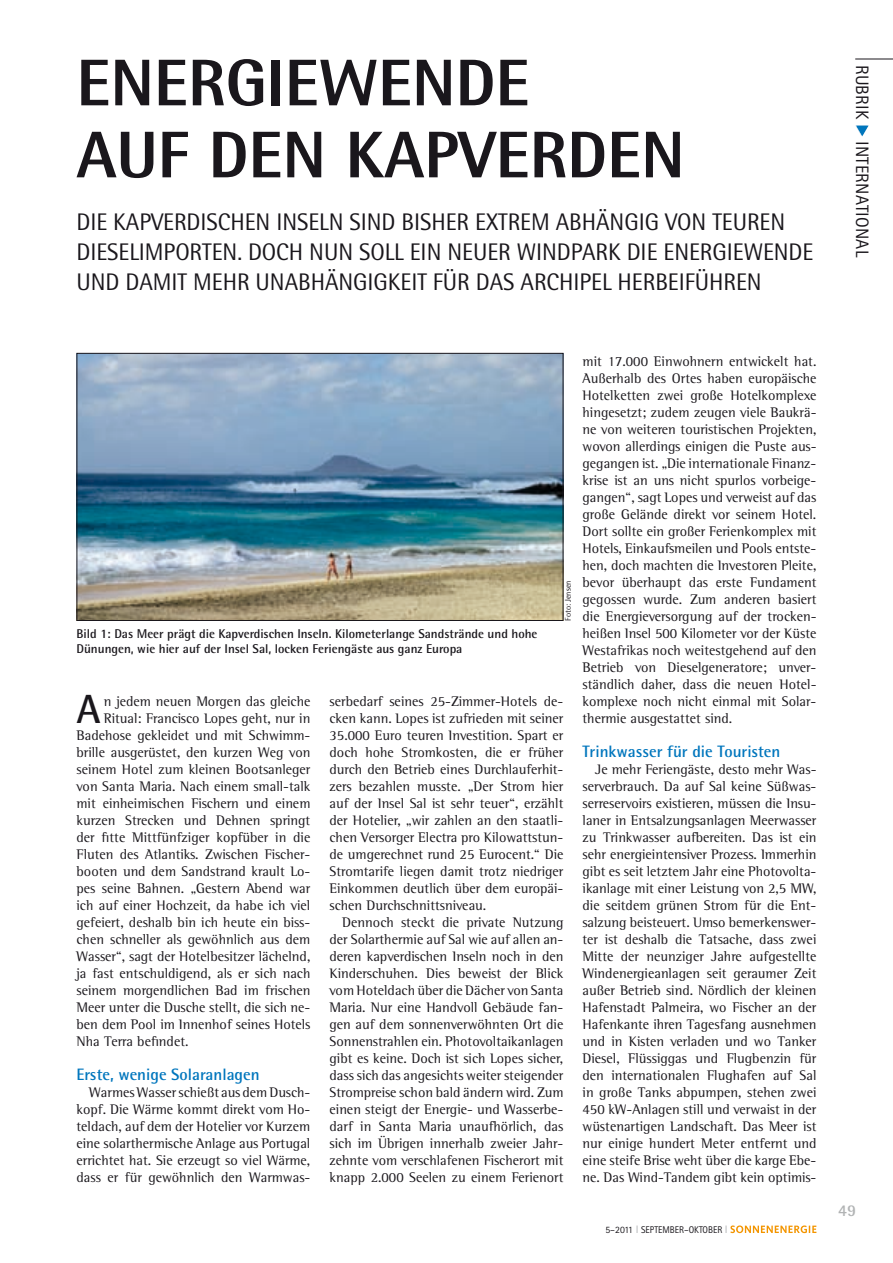
<style>
.page{position:relative;width:893px;height:1263px;background:#fff}
.page>*{position:absolute;margin:0;border:0;box-sizing:border-box;transform-origin:0 0}
.t1{font:800 66px/72px "Rotis Semi Sans Std";color:#1a171c}
.t2{font:700 40.8px "Rotis Semi Sans Std";color:#1a171c}
.t3{font:24px "Rotis Semi Sans Std";letter-spacing:-.005em;color:#1a171c}
.t4{font:18px "Rotis Sans Serif Std";letter-spacing:.01em;color:#1a171c}
.t5{font:700 16.5px "Rotis Semi Sans Std";color:#0076bd}
.t6{font:700 16.5px "Rotis Semi Sans Std";color:#b1b3b4}
.t7{font:14.25px/17px "Rotis Semi Serif Std";color:#1a171c;text-align:justify}
.t8{font:700 12.75px/15px "Rotis Semi Sans Std";color:#1a171c}
.t9{font:9.75px "Rotis Sans Serif Std";color:#1a171c}
.t10{font:8.25px "Rotis Semi Sans Std";color:#1a171c}
.s1{color:#0076bd}
.s2{font-size:10.8px;color:#b1b3b4}
</style>
<div class="page">
<svg style="left:730px;top:1225px;width:86px;height:8px"></svg>
<hr style="left:855px;top:59px;width:38px;height:1px;background:#1a171c">
<img style="left:79px;top:355px;width:482px;height:264px">
<div style="left:77px;top:353px;width:486px;height:268px;border:1px solid #1a171c"></div>
<svg style="left:856px;top:125px;width:13px;height:12px"></svg>
<h1 class="t1" style="left:77px;top:46px;width:566px">ENERGIEWEN DE<br>AUF DEN KAPVERDEN</h1>
<h3 class="t3" style="left:77px;top:207px;width:63px">DIE KAPVERDISCHEN</h3>
<h3 class="t3" style="left:276px;top:207px;width:19px">INSELN</h3>
<h3 class="t3" style="left:350px;top:207px;width:12px">SIND</h3>
<h3 class="t3" style="left:401px;top:207px;width:12px">BISHER</h3>
<h3 class="t3" style="left:475px;top:207px;width:37px">EXTREM</h3>
<h3 class="t3" style="left:556px;top:207px;width:14px">ABHÄNGIG</h3>
<h3 class="t3" style="left:665px;top:207px;width:15px">VON</h3>
<h3 class="t3" style="left:712px;top:207px;width:13px">TEUREN</h3>
<h3 class="t3" style="left:77px;top:237px;width:26px">DIESELIMPORTEN</h3>
<h3 class="t3" style="left:237px;top:237px;width:39px">. DOCH</h3>
<h3 class="t3" style="left:309px;top:237px;width:15px">NUN</h3>
<h3 class="t3" style="left:359px;top:237px;width:12px">SOLL</h3>
<h3 class="t3" style="left:410px;top:237px;width:51px">EIN NEUER</h3>
<h3 class="t3" style="left:517px;top:237px;width:33px">WINDPARK</h3>
<h3 class="t3" style="left:627px;top:237px;width:61px">DIE ENERGIEWENDE</h3>
<h3 class="t3" style="left:77px;top:267px;width:15px">UND</h3>
<h3 class="t3" style="left:126px;top:267px;width:13px">DAMIT</h3>
<h3 class="t3" style="left:193px;top:267px;width:15px">MEHR</h3>
<h3 class="t3" style="left:256px;top:267px;width:28px">UNABHÄNGIGKEIT</h3>
<h3 class="t3" style="left:433px;top:267px;width:13px">FÜR</h3>
<h3 class="t3" style="left:476px;top:267px;width:13px">DAS</h3>
<h3 class="t3" style="left:520px;top:267px;width:26px">ARCHIPEL</h3>
<h3 class="t3" style="left:618px;top:267px;width:13px">HERBEIFÜHREN</h3>
<p class="t4" style="left:873px;top:65px;width:194px;rotate:90deg">RUBRIK <span class="s1">◆</span> INTERNATIONAL</p>
<p class="t8" style="left:77px;top:626px;width:462px">Bild 1: Das Meer prägt die Kapverdischen Inseln. Kilometerlange Sandstrände und hohe<br>Dünungen, wie hier auf der Insel Sal, locken Feriengäste aus ganz Europa</p>
<p class="t10" style="left:563px;top:621px;width:42px;rotate:-90deg">FOTO: JENSEN</p>
<h2 class="t2" style="left:77px;top:684px;width:26px">A</h2>
<p class="t7" style="left:104px;top:693px;width:208px">n jedem neuen Morgen das gleiche</p>
<p class="t7" style="left:104px;top:710px;width:208px">Ritual: Francisco Lopes geht, nur in</p>
<p class="t7" style="left:77px;top:727px;width:235px">Badehose gekleidet und mit Schwimm-</p>
<p class="t7" style="left:77px;top:744px;width:235px">brille ausgerüstet, den kurzen Weg von</p>
<p class="t7" style="left:77px;top:761px;width:235px">seinem Hotel zum kleinen Bootsanleger</p>
<p class="t7" style="left:77px;top:778px;width:235px">von Santa Maria. Nach einem small-talk</p>
<p class="t7" style="left:77px;top:795px;width:235px">mit einheimischen Fischern und einem</p>
<p class="t7" style="left:77px;top:812px;width:235px">kurzen Strecken und Dehnen springt</p>
<p class="t7" style="left:77px;top:829px;width:235px">der fitte Mittfünfziger kopfüber in die</p>
<p class="t7" style="left:77px;top:846px;width:235px">Fluten des Atlantiks. Zwischen Fischer-</p>
<p class="t7" style="left:77px;top:863px;width:235px">booten und dem Sandstrand krault Lo-</p>
<p class="t7" style="left:77px;top:880px;width:235px">pes seine Bahnen. „Gestern Abend war</p>
<p class="t7" style="left:77px;top:897px;width:235px">ich auf einer Hochzeit, da habe ich viel</p>
<p class="t7" style="left:77px;top:914px;width:235px">gefeiert, deshalb bin ich heute ein biss-</p>
<p class="t7" style="left:77px;top:931px;width:235px">chen schneller als gewöhnlich aus dem</p>
<p class="t7" style="left:77px;top:948px;width:235px">Wasser“, sagt der Hotelbesitzer lächelnd,</p>
<p class="t7" style="left:77px;top:965px;width:235px">ja fast entschuldigend, als er sich nach</p>
<p class="t7" style="left:77px;top:982px;width:235px">seinem morgendlichen Bad im frischen</p>
<p class="t7" style="left:77px;top:999px;width:235px">Meer unter die Dusche stellt, die sich ne-</p>
<p class="t7" style="left:77px;top:1016px;width:235px">ben dem Pool im Innenhof seines Hotels</p>
<p class="t7" style="left:77px;top:1033px;width:113px">Nha Terra befindet.</p>
<p class="t5" style="left:77px;top:1064px;width:185px">Erste, wenige Solaranlagen</p>
<p class="t7" style="left:77px;top:1084px;width:235px;text-indent:13px">Warmes Wasser schießt aus dem Dusch&shy;kopf. Die Wärme kommt direkt vom Ho&shy;teldach, auf dem der Hotelier vor Kurzem eine solarthermische Anlage aus Portugal errichtet hat. Sie erzeugt so viel Wärme, dass er für gewöhnlich den Warmwas-</p>
<p class="t7" style="left:330px;top:693px;width:235px">serbedarf seines 25-Zimmer-Hotels de&shy;cken kann. Lopes ist zufrieden mit seiner 35.000 Euro teuren Investition. Spart er doch hohe Stromkosten, die er früher durch den Betrieb eines Durchlauferhit&shy;zers bezahlen musste. „Der Strom hier auf der Insel Sal ist sehr teuer“, erzählt der Hotelier, „wir zahlen an den staatli&shy;chen Versorger Electra pro Kilowattstun&shy;de umgerechnet rund 25 Eurocent.“ Die Stromtarife liegen damit trotz niedriger Einkommen deutlich über dem europäi&shy;schen Durchschnittsniveau.</p>
<p class="t7" style="left:330px;top:914px;width:235px;text-indent:13px">Dennoch steckt die private Nutzung der Solarthermie auf Sal wie auf allen an&shy;deren kapverdischen Inseln noch in den Kinderschuhen. Dies beweist der Blick vom Hoteldach über die Dächer von Santa Maria. Nur eine Handvoll Gebäude fan&shy;gen auf dem sonnenverwöhnten Ort die Sonnenstrahlen ein. Photovoltaikanlagen gibt es keine. Doch ist sich Lopes sicher, dass sich das angesichts weiter steigender Strompreise schon bald ändern wird. Zum einen steigt der Energie- und Wasserbe&shy;darf in Santa Maria unaufhörlich, das sich im Übrigen innerhalb zweier Jahr&shy;zehnte vom verschlafenen Fischerort mit knapp 2.000 Seelen zu einem Ferienort</p>
<p class="t7" style="left:583px;top:353px;width:235px">mit 17.000 Einwohnern entwickelt hat.<br>Außerhalb des Ortes haben europäische Hotelketten zwei große Hotelkomplexe hingesetzt; zudem zeugen viele Baukrä&shy;ne von weiteren touristischen Projekten, wovon allerdings einigen die Puste aus&shy;gegangen ist. „Die internationale Finanz&shy;krise ist an uns nicht spurlos vorbeige&shy;gangen“, sagt Lopes und verweist auf das große Gelände direkt vor seinem Hotel.<br>Dort sollte ein großer Ferienkomplex mit Hotels, Einkaufsmeilen und Pools entste&shy;hen, doch machten die Investoren Pleite, bevor überhaupt das erste Fundament gegossen wurde. Zum anderen basiert die Energieversorgung auf der trocken&shy;heißen Insel 500 Kilometer vor der Küste Westafrikas noch weitestgehend auf den Betrieb von Dieselgeneratore; unver&shy;ständlich daher, dass die neuen Hotel&shy;komplexe noch nicht einmal mit Solar&shy;thermie ausgestattet sind.</p>
<p class="t5" style="left:583px;top:741px;width:199px">Trinkwasser für die Touristen</p>
<p class="t7" style="left:583px;top:761px;width:235px;text-indent:13px">Je mehr Feriengäste, desto mehr Was&shy;serverbrauch. Da auf Sal keine Süßwas&shy;serreservoirs existieren, müssen die Insu&shy;laner in Entsalzungsanlagen Meerwasser zu Trinkwasser aufbereiten. Das ist ein sehr energieintensiver Prozess. Immerhin gibt es seit letztem Jahr eine Photovolta&shy;ikanlage mit einer Leistung von 2,5 MW, die seitdem grünen Strom für die Ent&shy;salzung beisteuert. Umso bemerkenswer&shy;ter ist deshalb die Tatsache, dass zwei Mitte der neunziger Jahre aufgestellte Windenergieanlagen seit geraumer Zeit außer Betrieb sind. Nördlich der kleinen Hafenstadt Palmeira, wo Fischer an der Hafenkante ihren Tagesfang ausnehmen und in Kisten verladen und wo Tanker Diesel, Flüssiggas und Flugbenzin für den internationalen Flughafen auf Sal in große Tanks abpumpen, stehen zwei 450 kW-Anlagen still und verwaist in der wüstenartigen Landschaft. Das Meer ist nur einige hundert Meter entfernt und eine steife Brise weht über die karge Ebe&shy;ne. Das Wind-Tandem gibt kein optimis-</p>
<p class="t9" style="left:605px;top:1223px;width:124px">5–2011 <span class="s2">I</span> SEPTEMBER–OKTOBER <span class="s2">I</span></p>
<p class="t6" style="left:838px;top:1200px;width:19px">49</p>
</div>
